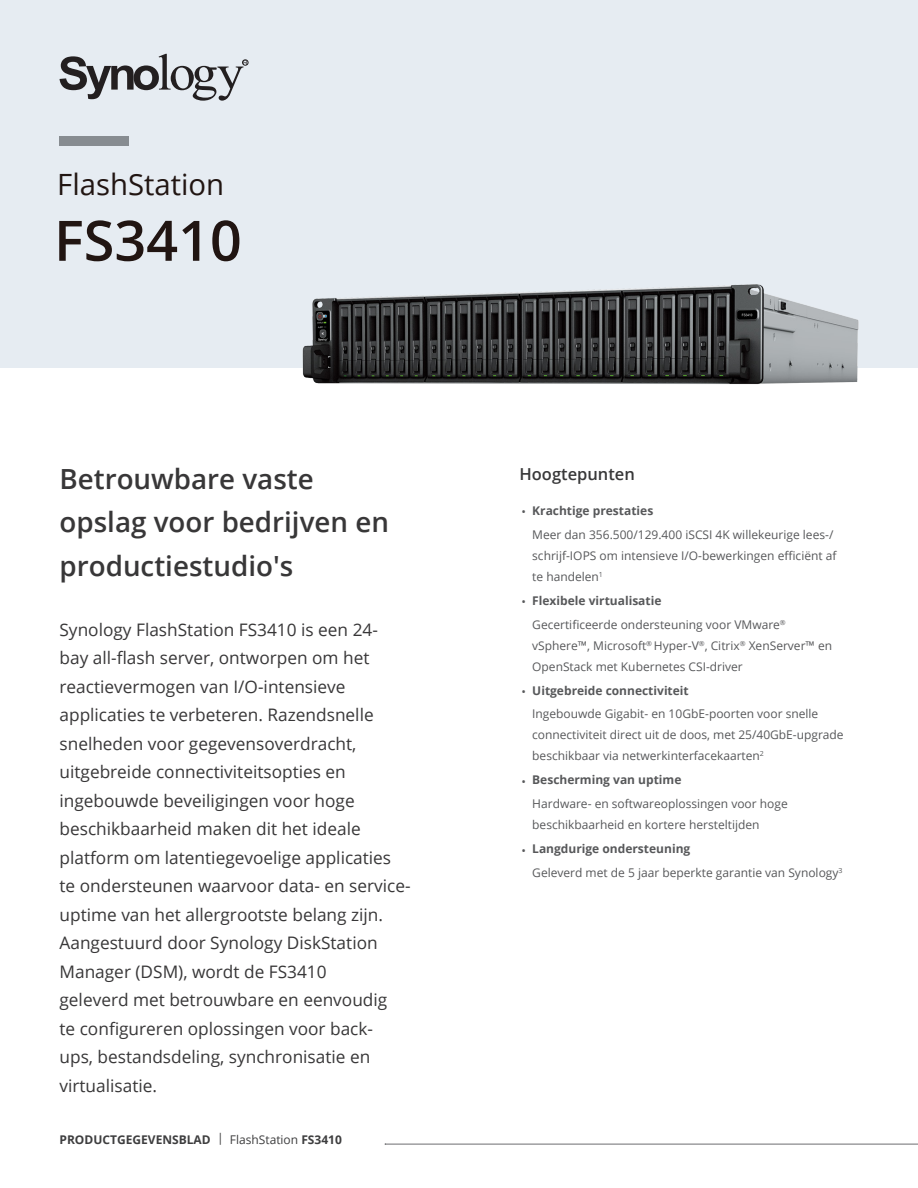
<style>
.page{position:relative;width:918px;height:1188px;background:#fff}
.page>*{position:absolute;margin:0;border:0;box-sizing:border-box;transform-origin:0 0}
.Model_Name{font:600 55.8px "Open Sans";color:#211512}
.Product_Type{font:29.25px "Open Sans";color:#211512}
.Introduction_Title{font:600 27.75px/43.5px "Open Sans";color:#383738}
.Introduction{font:17.25px/28.5px "Open Sans";color:#383738}
.Selling_Title{font:600 16.5px "Open Sans";color:#383839}
.Selling_Points{font:12px/21px "Open Sans";color:#57585a}
.t1{font:700 12px "Open Sans";color:#57585a}
.t2{font:700 12px "Open Sans";color:#3e3e3f}
.s1{font-weight:400}
</style>
<div class="page">
<div style="left:0;top:0;width:918px;height:368px;background:#e6ecf2"></div>
<div style="left:60px;top:136px;width:69px;height:10px;background:#878c91"></div>
<svg style="left:60px;top:54px;width:188px;height:47px"></svg>
<hr style="left:385px;top:1144px;width:533px;height:1px;background:#6c6d70">
<img style="left:302px;top:284px;width:557px;height:100px">
<p class="Product_Type" style="left:57px;top:165px;width:168px">FlashStation</p>
<p class="Model_Name" style="left:54px;top:202px;width:189px">FS3410</p>
<p class="Introduction_Title" style="left:60px;top:457px;width:331px">Betrouwbare vaste opslag voor bedrijven en productiestudio's</p>
<p class="Introduction" style="left:60px;top:615px;width:353px">Synology FlashStation FS3410 is een 24- bay all-flash server, ontworpen om het reactievermogen van I/O-intensieve applicaties te verbeteren. Razendsnelle snelheden voor gegevensoverdracht, uitgebreide connectiviteitsopties en ingebouwde beveiligingen voor hoge beschikbaarheid maken dit het ideale platform om latentiegevoelige applicaties te ondersteunen waarvoor data- en service&shy;uptime van het allergrootste belang zijn.<br>Aangestuurd door Synology DiskStation Manager (DSM), wordt de FS3410<br>geleverd met betrouwbare en eenvoudig<br>te configureren oplossingen voor back&shy;ups, bestandsdeling, synchronisatie en virtualisatie.</p>
<p class="t2" style="left:60px;top:1131px;width:284px">PRODUCTGEGEVENSBLAD <span class="s1">| FlashStation</span> FS3410</p>
<p class="Selling_Title" style="left:520px;top:463px;width:117px">Hoogtepunten</p>
<p class="t1" style="left:522px;top:502px;width:133px"><span class="s1">•</span> Krachtige prestaties</p>
<p class="Selling_Points" style="left:532px;top:523px;width:306px">Meer dan 356.500/129.400 iSCSI 4K willekeurige lees-/ schrijf-IOPS om intensieve I/O-bewerkingen efficiënt af te handelen<sup>1</sup></p>
<p class="t1" style="left:522px;top:592px;width:141px"><span class="s1">•</span> Flexibele virtualisatie</p>
<p class="Selling_Points" style="left:532px;top:613px;width:301px">Gecertificeerde ondersteuning voor VMware<sup>® </sup>vSphere™, Microsoft<sup>®</sup> Hyper-V<sup>®</sup>, Citrix<sup>®</sup> XenServer™ en<br>OpenStack met Kubernetes CSI-driver</p>
<p class="t1" style="left:522px;top:682px;width:169px"><span class="s1">•</span> Uitgebreide connectiviteit</p>
<p class="Selling_Points" style="left:532px;top:703px;width:313px">Ingebouwde Gigabit- en 10GbE-poorten voor snelle connectiviteit direct uit de doos, met 25/40GbE-upgrade beschikbaar via netwerkinterfacekaarten<sup>2</sup></p>
<p class="t1" style="left:522px;top:772px;width:161px"><span class="s1">•</span> Bescherming van uptime</p>
<p class="Selling_Points" style="left:532px;top:793px;width:257px">Hardware- en softwareoplossingen voor hoge beschikbaarheid en kortere hersteltijden</p>
<p class="t1" style="left:522px;top:841px;width:170px"><span class="s1">•</span> Langdurige ondersteuning</p>
<p class="Selling_Points" style="left:532px;top:862px;width:312px">Geleverd met de 5 jaar beperkte garantie van Synology<sup>3</sup></p>
</div>
